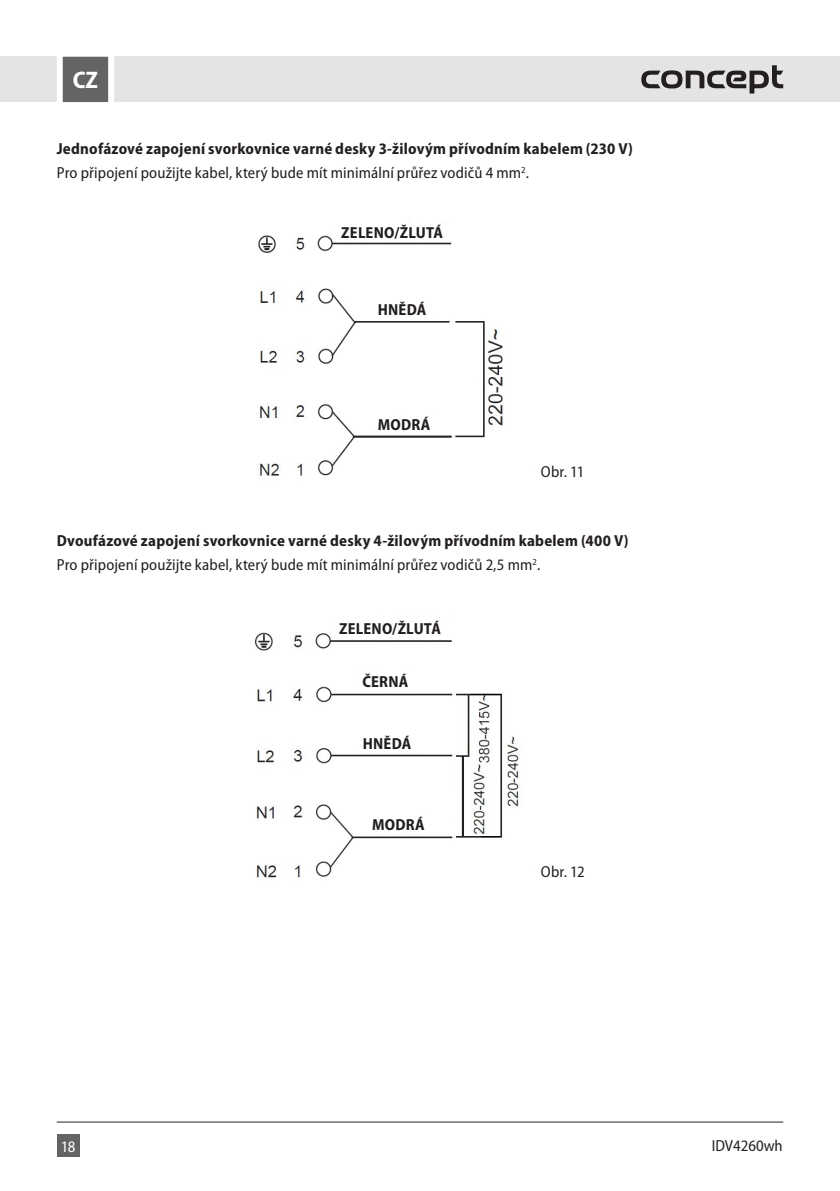
<style>
.page{position:relative;width:840px;height:1191px;background:#fff}
.page>*{position:absolute;margin:0;border:0;box-sizing:border-box;transform-origin:0 0}
.t1{font:700 semi-condensed 24px "Myriad Pro";color:#fff}
.t2{font:700 semi-condensed 16px/24px "Myriad Pro";letter-spacing:.015em;color:#231f20}
.t3{font:semi-condensed 16px "Myriad Pro";color:#231f20}
.t4{font:semi-condensed 16px "Myriad Pro";color:#fff}
.s1{font-weight:400}
</style>
<div class="page">
<div style="left:0;top:57px;width:839px;height:45px;background:#e4e4e4"></div>
<div style="left:57px;top:1134px;width:22px;height:23px;background:#646463"></div>
<svg style="left:54px;top:56px;width:63px;height:47px;background:#909090"></svg>
<hr style="left:57px;top:1121px;width:725px;height:1px;background:#231f20">
<svg style="left:641px;top:65px;width:141px;height:28px"></svg>
<img style="left:258px;top:222px;width:246px;height:254px">
<div style="left:336px;top:223px;width:122px;height:18px;background:#fff"></div>
<div style="left:373px;top:300px;width:77px;height:18px;background:#fff"></div>
<div style="left:373px;top:415px;width:77px;height:18px;background:#fff"></div>
<img style="left:255px;top:632px;width:264px;height:246px">
<div style="left:334px;top:619px;width:122px;height:18px;background:#fff"></div>
<div style="left:357px;top:672px;width:78px;height:18px;background:#fff"></div>
<div style="left:357px;top:734px;width:78px;height:18px;background:#fff"></div>
<div style="left:367px;top:815px;width:78px;height:18px;background:#fff"></div>
<h1 class="t1" style="left:73px;top:67px;width:27px">CZ</h1>
<p class="t2" style="left:57px;top:137px;width:577px">Jednofázové zapojení svorkovnice varné desky 3-žilovým přívodním kabelem (230 V)<br><span class="s1">Pro připojení použijte kabel, který bude mít minimální průřez vodičů 4 mm</span><sup>2</sup><span class="s1">.</span></p>
<p class="t2" style="left:341px;top:221px;width:103px">ZELENO/ŽLUTÁ</p>
<p class="t2" style="left:377px;top:298px;width:50px">HNĚDÁ</p>
<p class="t2" style="left:377px;top:413px;width:54px">MODRÁ</p>
<p class="t3" style="left:540px;top:463px;width:45px">Obr. 11</p>
<p class="t2" style="left:57px;top:529px;width:573px">Dvoufázové zapojení svorkovnice varné desky 4-žilovým přívodním kabelem (400 V)<br><span class="s1">Pro připojení použijte kabel, který bude mít minimální průřez vodičů 2,5 mm</span><sup>2</sup><span class="s1">.</span></p>
<p class="t2" style="left:339px;top:617px;width:103px">ZELENO/ŽLUTÁ</p>
<p class="t2" style="left:362px;top:670px;width:47px">ČERNÁ</p>
<p class="t2" style="left:362px;top:732px;width:50px">HNĚDÁ</p>
<p class="t2" style="left:372px;top:813px;width:54px">MODRÁ</p>
<p class="t3" style="left:540px;top:863px;width:45px">Obr. 12</p>
<p class="t4" style="left:61px;top:1138px;width:16px">18</p>
<p class="t3" style="left:711px;top:1136px;width:73px">IDV4260wh</p>
</div>
